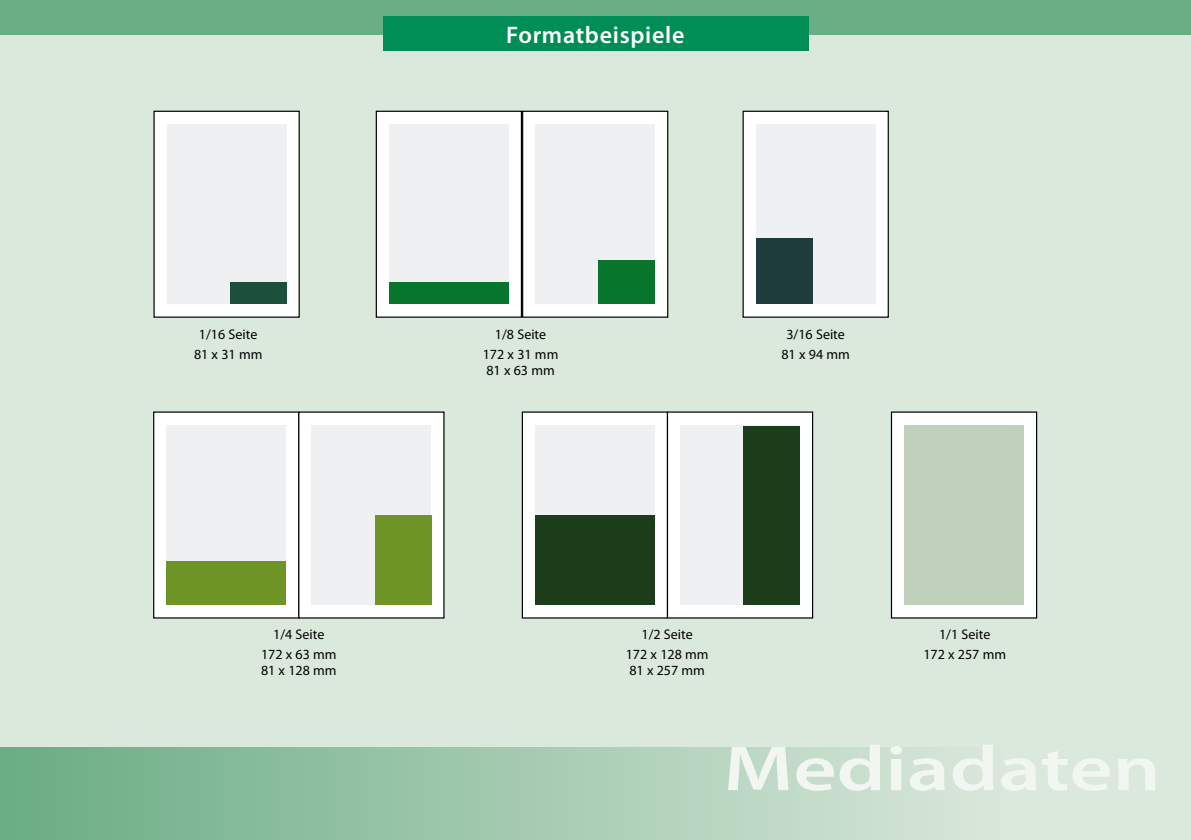
<style>
.page{position:relative;width:1191px;height:840px;background:#fff}
.page>*{position:absolute;margin:0;border:0;box-sizing:border-box;transform-origin:0 0}
.t1{font:600 64px "Myriad Pro";color:#f1f6f1;scale:1.31 1}
.t2{font:600 24px "Myriad Pro";letter-spacing:.03em;color:#fff}
.t3{font:14px/20px "Myriad Pro";color:#000;text-align:center}
</style>
<div class="page">
<div style="left:0;top:0;width:1191px;height:839px;background:#dbe8dc"></div>
<div style="left:0;top:0;width:1191px;height:34px;background:#6aad84"></div>
<div style="left:383px;top:17px;width:425px;height:34px;background:#008e56"></div>
<div style="left:522px;top:411px;width:146px;height:207px;background:#fff;border:1px solid #000"></div>
<div style="left:153px;top:411px;width:146px;height:207px;background:#fff;border:1px solid #000"></div>
<div style="left:535px;top:425px;width:120px;height:179px;background:#eff0f1"></div>
<div style="left:166px;top:425px;width:120px;height:179px;background:#eff0f1"></div>
<div style="left:891px;top:411px;width:146px;height:207px;background:#fff;border:1px solid #000"></div>
<div style="left:904px;top:425px;width:120px;height:179px;background:#c1d0ba"></div>
<div style="left:376px;top:111px;width:146px;height:206px;background:#fff;border:1px solid #000"></div>
<div style="left:522px;top:111px;width:146px;height:206px;background:#fff;border:1px solid #000"></div>
<div style="left:389px;top:124px;width:120px;height:179px;background:#eff0f1"></div>
<div style="left:535px;top:124px;width:120px;height:179px;background:#eff0f1"></div>
<div style="left:598px;top:260px;width:57px;height:44px;background:#05762c"></div>
<div style="left:535px;top:515px;width:120px;height:89px;background:#1b3d19"></div>
<div style="left:166px;top:560px;width:120px;height:44px;background:#6d9425"></div>
<div style="left:389px;top:282px;width:120px;height:21px;background:#05762c"></div>
<div style="left:667px;top:411px;width:146px;height:207px;background:#fff;border:1px solid #000"></div>
<div style="left:680px;top:425px;width:120px;height:179px;background:#eff0f1"></div>
<div style="left:743px;top:425px;width:57px;height:179px;background:#1b3d19"></div>
<div style="left:298px;top:411px;width:146px;height:207px;background:#fff;border:1px solid #000"></div>
<div style="left:311px;top:425px;width:120px;height:179px;background:#eff0f1"></div>
<div style="left:375px;top:515px;width:56px;height:89px;background:#6d9425"></div>
<div style="left:742px;top:111px;width:147px;height:206px;background:#fff;border:1px solid #000"></div>
<div style="left:756px;top:124px;width:119px;height:179px;background:#eff0f1"></div>
<div style="left:153px;top:111px;width:147px;height:206px;background:#fff;border:1px solid #000"></div>
<div style="left:167px;top:124px;width:119px;height:179px;background:#eff0f1"></div>
<div style="left:230px;top:282px;width:56px;height:22px;background:#1c503d"></div>
<div style="left:756px;top:238px;width:56px;height:65px;background:#1e3c3c"></div>
<div style="left:0;top:746px;width:1003px;height:93px;background:linear-gradient(to right,#69ac83,#dae7db)"></div>
<h2 class="t2" style="left:506px;top:21px;width:180px">Formatbeispiele</h2>
<p class="t3" style="left:194px;top:324px;width:70px">1/16 Seite<br>81 x 31 mm</p>
<p class="t3" style="left:483px;top:324px;width:77px">1/8 Seite<br>172 x 31 mm</p>
<p class="t3" style="left:486px;top:360px;width:70px">81 x 63 mm</p>
<p class="t3" style="left:781px;top:324px;width:70px">3/16 Seite<br>81 x 94 mm</p>
<p class="t3" style="left:261px;top:624px;width:77px">1/4 Seite<br>172 x 63 mm</p>
<p class="t3" style="left:261px;top:660px;width:77px">81 x 128 mm</p>
<p class="t3" style="left:626px;top:624px;width:84px">1/2 Seite<br>172 x 128 mm</p>
<p class="t3" style="left:629px;top:660px;width:77px">81 x 257 mm</p>
<p class="t3" style="left:923px;top:624px;width:84px">1/1 Seite<br>172 x 257 mm</p>
<h1 class="t1" style="left:723px;top:732px;width:335px">Mediadaten</h1>
</div>
